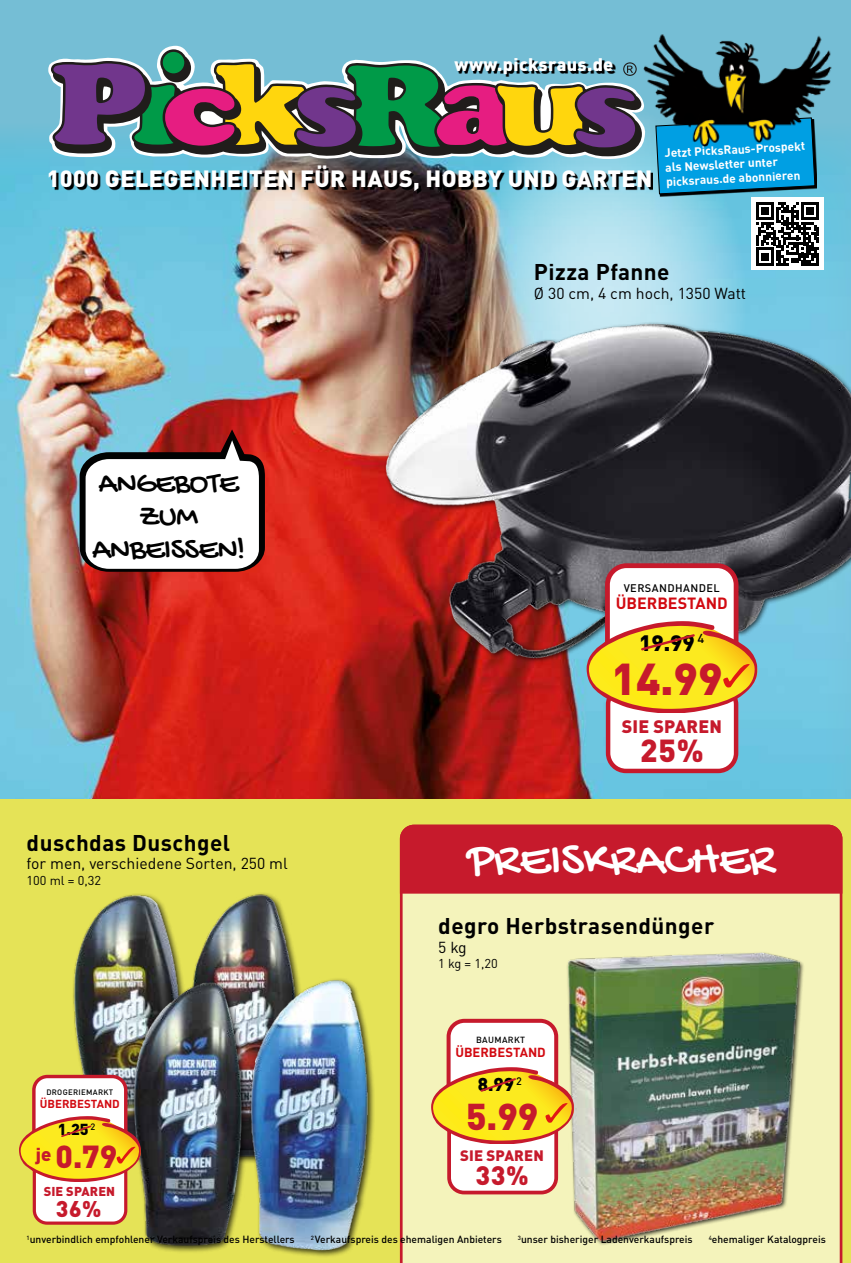
<style>
.page{position:relative;width:851px;height:1263px;background:#fff}
.page>*{position:absolute;margin:0;border:0;box-sizing:border-box;transform-origin:0 0}
.t1{font:49.5px "Gochi Hand";letter-spacing:-.01em;color:#fff}
.t2{font:900 44.1px "DIN Pro";color:#c61a2c}
.t3{font:900 36.9px "DIN Pro";color:#c61a2c}
.t4{font:31.5px/33px "Gochi Hand";letter-spacing:-.025em;color:#000;text-align:center}
.t5{font:900 31.5px "DIN Pro";color:#c61a2c}
.t6{font:900 26.4px "DIN Pro";color:#c61a2c}
.t7{font:900 23.25px "DIN Pro";letter-spacing:.02em;color:#fff}
.t8{font:700 22.5px "DIN Pro";letter-spacing:.02em;color:#000}
.t9{font:900 22.5px "DIN Pro";color:#c61a2c}
.t10{font:900 22.05px "DIN Pro";color:#000}
.t11{font:900 18.45px "DIN Pro";color:#000}
.t12{font:900 18px "DIN Pro";letter-spacing:.02em;color:#fff}
.t13{font:900 17.85px "DIN Pro";letter-spacing:.01em;color:#c61a2c}
.t14{font:700 16.05px "DIN";color:#d20a11}
.t15{font:15.75px "DIN Pro";color:#000}
.t16{font:900 15.75px "DIN Pro";color:#000}
.t17{font:900 15px "DIN Pro";letter-spacing:.01em;color:#c61a2c}
.t18{font:700 13.05px "DIN";color:#d20a11}
.t19{font:12.75px "DIN Pro";color:#000}
.t20{font:900 12.75px "DIN Pro";letter-spacing:.01em;color:#c61a2c}
.t21{font:700 12px/14.4px "DIN Pro";color:#fff}
.t22{font:700 11.55px "DIN";color:#d20a11}
.t23{font:500 10.95px "DIN";letter-spacing:.04em;color:#000}
.t24{font:500 10.2px "DIN Pro";color:#000}
.t25{font:500 8.85px "DIN";letter-spacing:.04em;color:#000}
.t26{font:500 7.8px "DIN";letter-spacing:.04em;color:#000}
</style>
<div class="page">
<div style="left:0;top:0;width:850px;height:799px;background:#75bed5"></div>
<img style="left:0;top:137px;width:850px;height:662px">
<div style="left:0;top:799px;width:850px;height:464px;background:#e5e357"></div>
<svg style="left:463px;top:102px;width:283px;height:400px;background:#9cd0de"></svg>
<div style="left:400px;top:895px;width:442px;height:368px;background:#f4f3bb"></div>
<div style="left:399px;top:824px;width:444px;height:71px;background:#c61a2c"></div>
<svg style="left:80px;top:429px;width:185px;height:143px;background:#d1c4c5"></svg>
<div style="left:566px;top:951px;width:238px;height:295px;background:#000;opacity:.75"></div>
<img style="left:568px;top:952px;width:231px;height:288px">
<img style="left:346px;top:270px;width:504px;height:440px">
<img style="left:73px;top:893px;width:221px;height:180px">
<img style="left:125px;top:952px;width:249px;height:305px">
<div style="left:608px;top:687px;width:128px;height:84px;background:#fff;border-radius:18px"></div>
<div style="left:605px;top:684px;width:133px;height:89px;border:4px solid #c61a2c;border-radius:18px"></div>
<svg style="left:582px;top:561px;width:175px;height:154px;background:#d7c078"></svg>
<svg style="left:19px;top:1073px;width:122px;height:153px;background:#eacf83"></svg>
<svg style="left:427px;top:1017px;width:147px;height:179px;background:#f4db99"></svg>
<div style="left:751px;top:198px;width:72px;height:72px;background:#fff"></div>
<svg style="left:756px;top:202px;width:62px;height:63px"></svg>
<svg style="left:654px;top:156px;width:161px;height:39px;background:#0994ce"></svg>
<img style="left:645px;top:34px;width:205px;height:122px">
<svg style="left:48px;top:46px;width:597px;height:113px"></svg>
<svg style="left:51px;top:61px;width:590px;height:96px;background:#707e82"></svg>
<svg style="left:53px;top:49px;width:583px;height:99px"></svg>
<img style="left:51px;top:168px;width:602px;height:26px">
<h3 class="t12" style="left:454px;top:50px;width:160px">www.picksraus.de</h3>
<h3 class="t7" style="left:47px;top:160px;width:607px">1000 GELEGENHEITEN FÜR HAUS, HOBBY UND GARTEN</h3>
<p class="t21" style="left:664px;top:145px;width:142px;rotate:-3deg">Jetzt PicksRaus-Prospekt als Newsletter unter picksraus.de abonnieren</p>
<h3 class="t4" style="left:92px;top:469px;width:155px">ANGEBOTE<br>ZUM<br>ANBEISSEN!</h3>
<h3 class="t8" style="left:27px;top:827px;width:205px">duschdas Duschgel</h3>
<h3 class="t15" style="left:27px;top:851px;width:263px">for men, verschiedene Sorten, 250 ml</h3>
<p class="t19" style="left:27px;top:870px;width:76px">100 ml = 0,32</p>
<h3 class="t8" style="left:534px;top:257px;width:137px">Pizza Pfanne</h3>
<h3 class="t15" style="left:534px;top:281px;width:214px">Ø 30 cm, 4 cm hoch, 1350 Watt</h3>
<p class="t23" style="left:623px;top:581px;width:98px">VERSANDHANDEL</p>
<h3 class="t14" style="left:615px;top:593px;width:113px">ÜBERBESTAND</h3>
<h3 class="t10" style="left:639px;top:625px;width:67px">19.99 <sup>4</sup></h3>
<h2 class="t2" style="left:611px;top:643px;width:113px">14.99</h2>
<h3 class="t13" style="left:621px;top:712px;width:102px">SIE SPAREN</h3>
<h3 class="t5" style="left:640px;top:725px;width:65px">25%</h3>
<h1 class="t1" style="left:467px;top:834px;width:309px">PREISKRACHER</h1>
<h3 class="t8" style="left:438px;top:911px;width:277px">degro Herbstrasendünger</h3>
<h3 class="t15" style="left:438px;top:935px;width:30px">5 kg</h3>
<p class="t19" style="left:438px;top:954px;width:61px">1 kg = 1,20</p>
<p class="t25" style="left:476px;top:1034px;width:51px">BAUMARKT</p>
<p class="t18" style="left:455px;top:1044px;width:92px">ÜBERBESTAND</p>
<h3 class="t11" style="left:477px;top:1069px;width:46px">8.99 <sup>2</sup></h3>
<h3 class="t3" style="left:466px;top:1087px;width:74px">5.99</h3>
<p class="t26" style="left:46px;top:1087px;width:68px">DROGERIEMARKT</p>
<p class="t22" style="left:40px;top:1096px;width:81px">ÜBERBESTAND</p>
<h3 class="t16" style="left:58px;top:1117px;width:39px">1.25 <sup>2</sup></h3>
<h3 class="t5" style="left:36px;top:1132px;width:83px"><sup>je</sup> 0.79</h3>
<h3 class="t17" style="left:460px;top:1143px;width:85px">SIE SPAREN</h3>
<h3 class="t6" style="left:475px;top:1154px;width:55px">33%</h3>
<p class="t20" style="left:44px;top:1181px;width:73px">SIE SPAREN</p>
<h3 class="t9" style="left:56px;top:1190px;width:47px">36%</h3>
<p class="t24" style="left:27px;top:1232px;width:270px"><sup>1</sup>unverbindlich empfohlener Verkaufspreis des Herstellers</p>
<p class="t24" style="left:311px;top:1232px;width:192px"><sup>2</sup>Verkaufspreis des ehemaligen Anbieters</p>
<p class="t24" style="left:518px;top:1232px;width:176px"><sup>3</sup>unser bisheriger Ladenverkaufspreis</p>
<p class="t24" style="left:708px;top:1232px;width:119px"><sup>4</sup>ehemaliger Katalogpreis</p>
</div>
